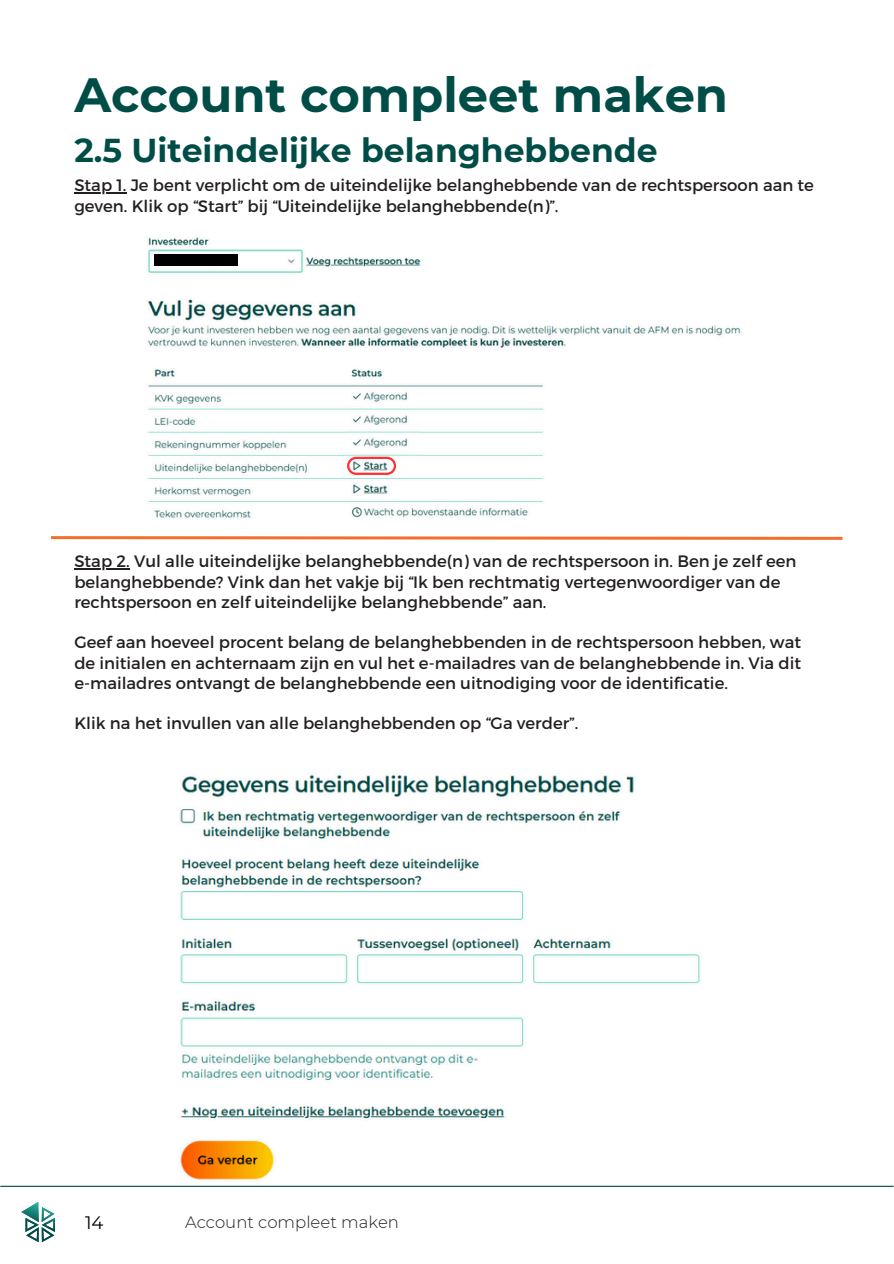
<style>
.page{position:relative;width:894px;height:1264px;background:#fff}
.page>*{position:absolute;margin:0;border:0;box-sizing:border-box;transform-origin:0 0}
.t1{font:700 48px "Montserrat";color:#004d47}
.t2{font:700 33px "Montserrat";color:#004d47}
.t3{font:18px "Montserrat";color:#000}
.t4{font:16.5px/20.2px "Montserrat";color:#231f20}
.t5{font:300 16.5px "Montserrat";color:#231f20}
</style>
<div class="page">
<svg style="left:21px;top:1202px;width:34px;height:40px"></svg>
<hr style="left:0;top:1185px;width:893px;height:1px;background:#004b46">
<img style="left:180px;top:774px;width:520px;height:406px">
<hr style="left:74px;top:192px;width:52px;height:2px;background:#231f20">
<img style="left:147px;top:237px;width:594px;height:281px">
<img style="left:346px;top:428px;width:72px;height:29px">
<svg style="left:347px;top:457px;width:49px;height:18px"></svg>
<div style="left:154px;top:254px;width:83px;height:11px;background:#000"></div>
<svg style="left:51px;top:536px;width:791px;height:4px;background:#f5925f"></svg>
<hr style="left:74px;top:568px;width:56px;height:1px;background:#231f20">
<h1 class="t1" style="left:74px;top:65px;width:655px">Account compleet maken</h1>
<h1 class="t2" style="left:74px;top:130px;width:584px">2.5 Uiteindelijke belanghebbende</h1>
<h1 class="t4" style="left:74px;top:175px;width:741px">Stap 1. Je bent verplicht om de uiteindelijke belanghebbende van de rechtspersoon aan te geven. Klik op “Start” bij “Uiteindelijke belanghebbende(n)”.</h1>
<p class="t4" style="left:74px;top:550px;width:723px">Stap 2. Vul alle uiteindelijke belanghebbende(n) van de rechtspersoon in. Ben je zelf een belanghebbende? Vink dan het vakje bij “Ik ben rechtmatig vertegenwoordiger van de rechtspersoon en zelf uiteindelijke belanghebbende” aan.</p>
<p class="t4" style="left:74px;top:631px;width:728px;text-align:justify">Geef aan hoeveel procent belang de belanghebbenden in de rechtspersoon hebben, wat de initialen en achternaam zijn en vul het e-mailadres van de belanghebbende in. Via dit e-mailadres ontvangt de belanghebbende een uitnodiging voor de identificatie.</p>
<p class="t4" style="left:74px;top:712px;width:505px">Klik na het invullen van alle belanghebbenden op “Ga verder”.</p>
<p class="t3" style="left:85px;top:1211px;width:20px">14</p>
<p class="t5" style="left:185px;top:1211px;width:215px">Account compleet maken</p>
</div>
